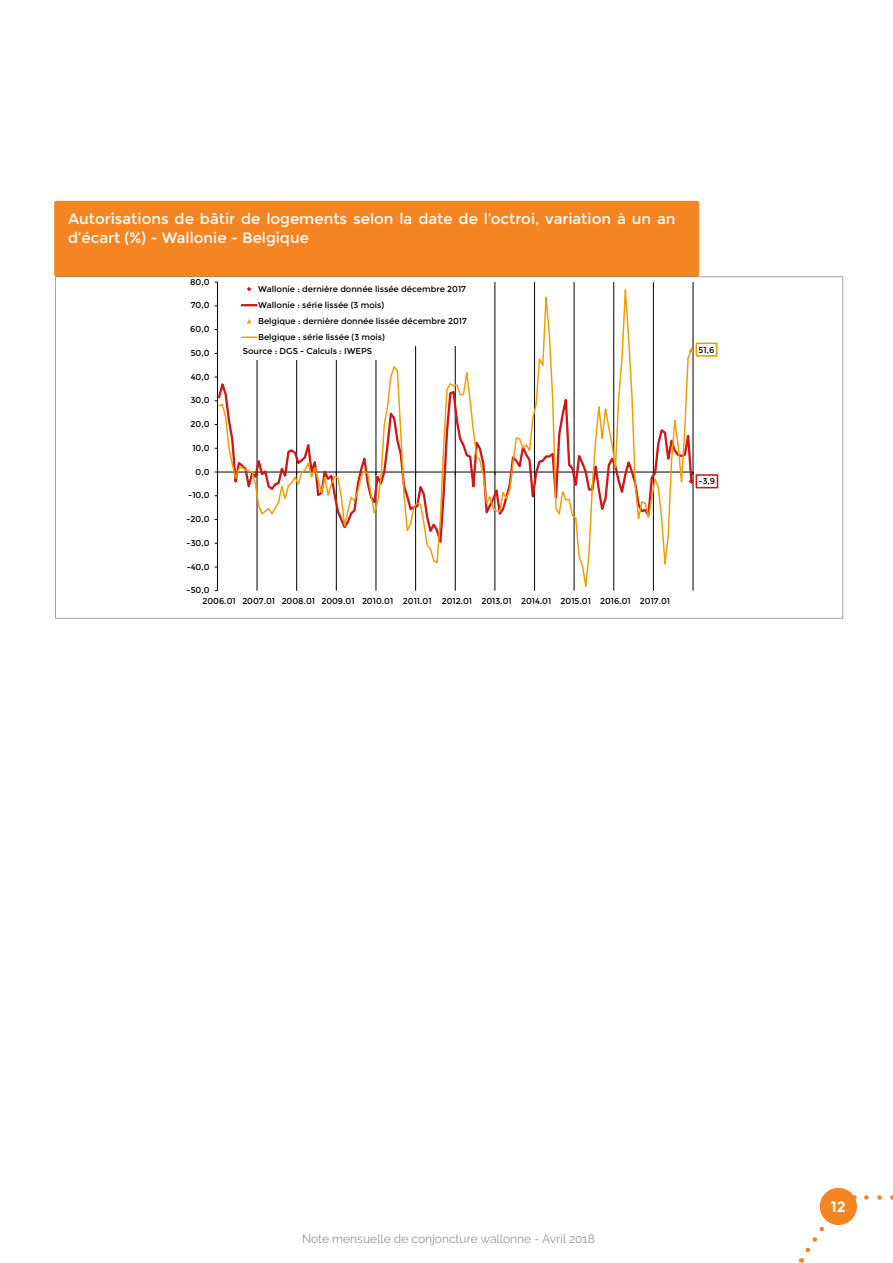
<style>
.page{position:relative;width:893px;height:1263px;background:#fff}
.page>*{position:absolute;margin:0;border:0;box-sizing:border-box;transform-origin:0 0}
.Texte_courant{font:15px/19.5px "Montserrat";color:#fff}
.t1{font:700 15px "Montserrat";color:#fff}
.t2{font:12px "Raleway";color:#939598}
.t3{font:8.55px/16px "Montserrat";color:#000}
</style>
<div class="page">
<div style="left:820px;top:1188px;width:37px;height:37px;background:#f58523;border-radius:50%"></div>
<svg style="left:801px;top:1217px;width:30px;height:46px"></svg>
<svg style="left:866px;top:1195px;width:16px;height:5px"></svg>
<div style="left:54px;top:201px;width:645px;height:76px;background:#f58523"></div>
<hr style="left:693px;top:282px;width:1px;height:309px;background:#000">
<svg style="left:217px;top:264px;width:476px;height:328px"></svg>
<svg style="left:689px;top:472px;width:5px;height:12px"></svg>
<svg style="left:689px;top:347px;width:5px;height:5px"></svg>
<div style="left:696px;top:474px;width:22px;height:14px;background:#fff;border:2px solid #cd1719"></div>
<div style="left:696px;top:342px;width:21px;height:15px;background:#fff;border:2px solid #f59c00"></div>
<div style="left:223px;top:281px;width:262px;height:64px;background:#fff"></div>
<svg style="left:247px;top:287px;width:4px;height:4px"></svg>
<svg style="left:242px;top:304px;width:15px;height:2px"></svg>
<svg style="left:247px;top:319px;width:4px;height:4px"></svg>
<svg style="left:242px;top:336px;width:15px;height:2px"></svg>
<div style="left:241px;top:342px;width:149px;height:18px;background:#fff"></div>
<p class="Texte_courant" style="left:68px;top:209px;width:609px">Autorisations de bâtir de logements selon la date de l’octroi, variation à un an d’écart (%) - Wallonie - Belgique</p>
<p class="t3" style="left:190px;top:274px;width:21px">80,0</p>
<p class="t3" style="left:191px;top:297px;width:20px">70,0</p>
<p class="t3" style="left:190px;top:321px;width:21px">60,0</p>
<p class="t3" style="left:191px;top:345px;width:20px">50,0</p>
<p class="t3" style="left:191px;top:369px;width:20px">40,0</p>
<p class="t3" style="left:191px;top:392px;width:20px">30,0</p>
<p class="t3" style="left:191px;top:416px;width:21px">20,0</p>
<p class="t3" style="left:192px;top:440px;width:19px">10,0</p>
<p class="t3" style="left:196px;top:464px;width:16px">0,0</p>
<p class="t3" style="left:188px;top:487px;width:23px">-10,0</p>
<p class="t3" style="left:187px;top:511px;width:24px">-20,0</p>
<p class="t3" style="left:187px;top:535px;width:24px">-30,0</p>
<p class="t3" style="left:187px;top:559px;width:24px">-40,0</p>
<p class="t3" style="left:187px;top:582px;width:24px">-50,0</p>
<p class="t3" style="left:258px;top:281px;width:210px">Wallonie : dernière donnée lissée décembre 2017<br>Wallonie : série lissée (3 mois)<br>Belgique : dernière donnée lissée décembre 2017<br>Belgique : série lissée (3 mois)</p>
<p class="t3" style="left:243px;top:343px;width:131px">Source : DGS - Calculs : IWEPS</p>
<p class="t3" style="left:202px;top:593px;width:469px">2006.01 2007.01 2008.01 2009.01 2010.01 2011.01 2012.01 2013.01 2014.01 2015.01 2016.01 2017.01</p>
<p class="t3" style="left:699px;top:342px;width:17px">51,6</p>
<p class="t3" style="left:699px;top:473px;width:18px">-3,9</p>
<h2 class="t2" style="left:302px;top:1231px;width:294px">Note mensuelle de conjoncture wallonne - Avril 2018</h2>
<h1 class="t1" style="left:831px;top:1198px;width:17px">12</h1>
</div>
